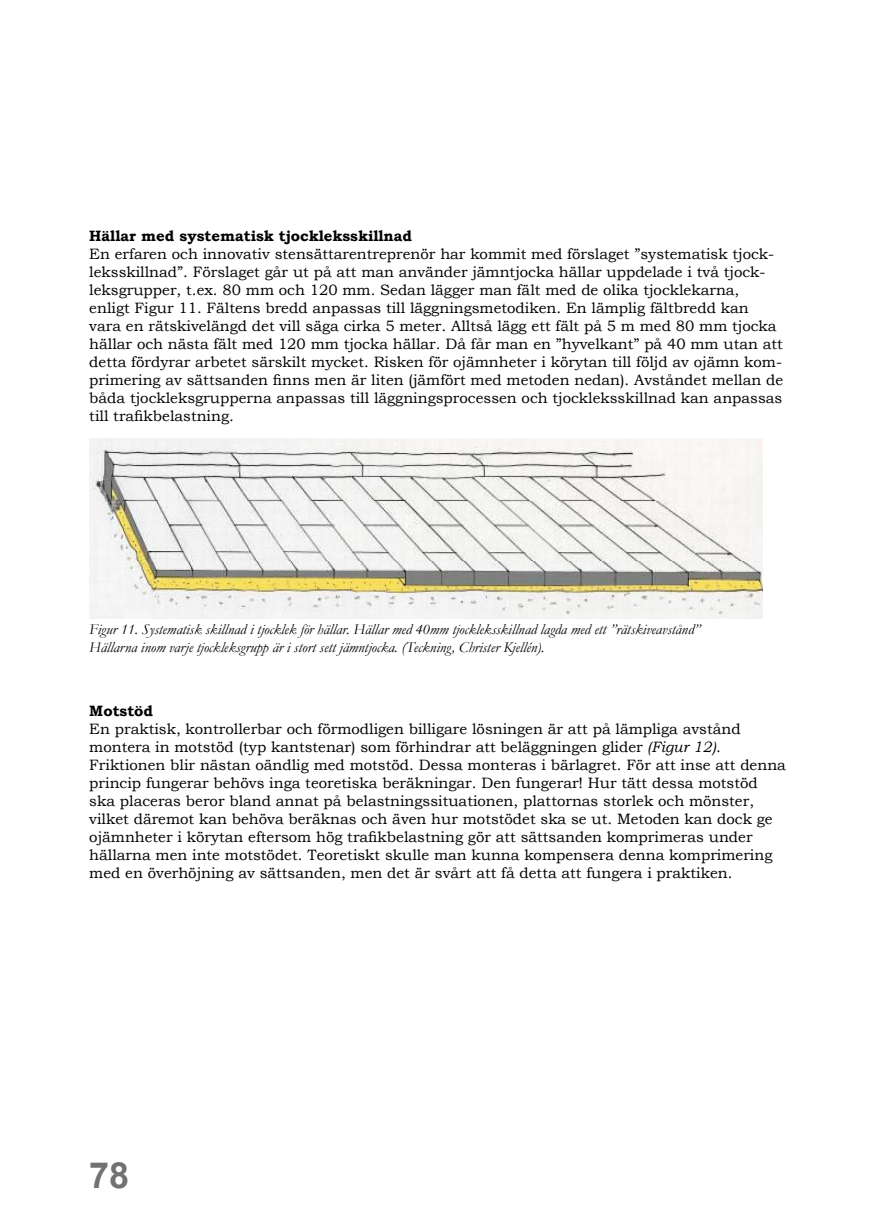
<style>
.page{position:relative;width:893px;height:1221px;background:#fff}
.page>*{position:absolute;margin:0;border:0;box-sizing:border-box;transform-origin:0 0}
.t1{font:700 36px "Arial";color:#707173}
.t2{font:15px/18px "Bookman Old Style";color:#000}
.t3{font:italic 15px/18px "Garamond";color:#000}
.t4{font:700 15px "Bookman Old Style";color:#000}
.s1{font-style:italic}
</style>
<div class="page">
<img style="left:89px;top:438px;width:674px;height:180px">
<p class="t4" style="left:89px;top:224px;width:324px">Hällar med systematisk tjockleksskillnad</p>
<p class="t2" style="left:89px;top:244px;width:695px">En erfaren och innovativ stensättarentreprenör har kommit med förslaget ”systematisk tjock&shy;leksskillnad”. Förslaget går ut på att man använder jämntjocka hällar uppdelade i två tjock&shy;leksgrupper, t.ex. 80 mm och 120 mm. Sedan lägger man fält med de olika tjocklekarna, enligt Figur 11. Fältens bredd anpassas till läggningsmetodiken. En lämplig fältbredd kan vara en rätskivelängd det vill säga cirka 5 meter. Alltså lägg ett fält på 5 m med 80 mm tjocka hällar och nästa fält med 120 mm tjocka hällar. Då får man en ”hyvelkant” på 40 mm utan att detta fördyrar arbetet särskilt mycket. Risken för ojämnheter i körytan till följd av ojämn kom&shy;primering av sättsanden finns men är liten (jämfört med metoden nedan). Avståndet mellan de båda tjockleksgrupperna anpassas till läggningsprocessen och tjockleksskillnad kan anpassas till trafikbelastning.</p>
<p class="t3" style="left:89px;top:619px;width:613px">Figur 11. Systematisk skillnad i tjocklek för hällar. Hällar med 40mm tjockleksskillnad lagda med ett ”rätskiveavstånd”<br>Hällarna inom varje tjockleksgrupp är i stort sett jämntjocka. (Teckning, Christer Kjellén).</p>
<p class="t4" style="left:89px;top:700px;width:65px">Motstöd</p>
<p class="t2" style="left:89px;top:719px;width:698px">En praktisk, kontrollerbar och förmodligen billigare lösningen är att på lämpliga avstånd montera in motstöd (typ kantstenar) som förhindrar att beläggningen glider <span class="s1">(Figur 12)</span>.<br>Friktionen blir nästan oändlig med motstöd. Dessa monteras i bärlagret. För att inse att denna princip fungerar behövs inga teoretiska beräkningar. Den fungerar! Hur tätt dessa motstöd ska placeras beror bland annat på belastningssituationen, plattornas storlek och mönster, vilket däremot kan behöva beräknas och även hur motstödet ska se ut. Metoden kan dock ge ojämnheter i körytan eftersom hög trafikbelastning gör att sättsanden komprimeras under hällarna men inte motstödet. Teoretiskt skulle man kunna kompensera denna komprimering med en överhöjning av sättsanden, men det är svårt att få detta att fungera i praktiken.</p>
<h1 class="t1" style="left:89px;top:1150px;width:42px">78</h1>
</div>
